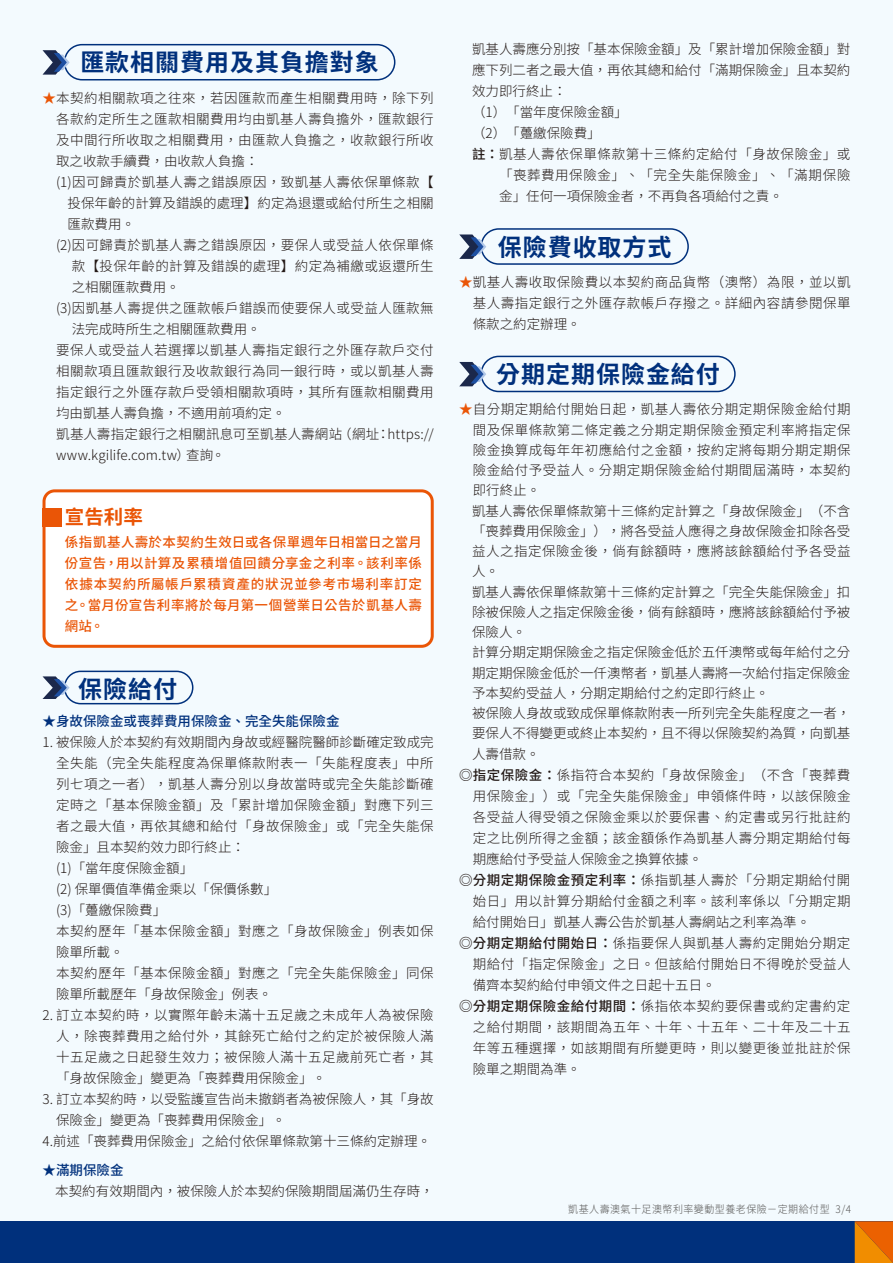
<style>
.page{position:relative;width:893px;height:1263px;background:#f3fafe}
.page>*{position:absolute;margin:0;border:0;box-sizing:border-box;transform-origin:0 0}
.t1{font:700 24px "Noto Sans CJ Ktc";letter-spacing:.04em;color:#00307c}
.t2{font:700 19.5px "Noto Sans CJ Ktc";color:#ea5506}
.t3{font:300 13.5px/21px "Noto Sans CJ Ktc";letter-spacing:.035em;color:#231916;text-align:justify}
.t4{font:300 13.5px "Noto Sans CJ Ktc";color:#231916}
.t5{font:500 13.5px/21px "Noto Sans CJ Ktc";letter-spacing:.04em;color:#ea5506;text-align:justify}
.t6{font:300 13.5px "Noto Sans CJ Ktc";letter-spacing:.005em;color:#231916}
.t7{font:300 13.5px "Noto Sans CJ Ktc";letter-spacing:.015em;color:#231916}
.t8{font:500 13.5px "Noto Sans CJ Ktc";color:#00307c}
.t9{font:300 10.5px "Noto Sans CJ Ktc";letter-spacing:.05em;color:#595857;scale:.95 1}
.s1{color:#ea5506}
.s2{font-weight:500}
.s3{font-weight:500;color:#ea5506}
</style>
<div class="page">
<div style="left:0;top:1221px;width:893px;height:42px;background:#00307c"></div>
<svg style="left:855px;top:1221px;width:38px;height:42px;background:#ea7502"></svg>
<div style="left:44px;top:491px;width:388px;height:155px;background:#fff;border-radius:11px"></div>
<div style="left:43px;top:489px;width:391px;height:159px;border:3px solid #ea5506;border-radius:11px"></div>
<div style="left:43px;top:508px;width:19px;height:18px;background:#ea5506"></div>
<div style="left:64px;top:44px;width:331px;height:36px;border:2px solid #00307c;border-radius:18px"></div>
<svg style="left:43px;top:50px;width:27px;height:25px"></svg>
<div style="left:64px;top:671px;width:129px;height:33px;border:2px solid #00307c;border-radius:16px"></div>
<svg style="left:43px;top:676px;width:27px;height:23px"></svg>
<div style="left:480px;top:228px;width:209px;height:37px;border:2px solid #00307c;border-radius:18px"></div>
<svg style="left:459px;top:234px;width:27px;height:25px"></svg>
<div style="left:480px;top:356px;width:256px;height:36px;border:2px solid #00307c;border-radius:18px"></div>
<svg style="left:459px;top:362px;width:27px;height:24px"></svg>
<h1 class="t1" style="left:80px;top:49px;width:300px">匯款相關費用及其負擔對象</h1>
<p class="t3" style="left:43px;top:87px;width:393px"><span class="s1">★</span>本契約相關款項之往來，若因匯款而產生相關費用時，除下列</p>
<p class="t3" style="left:56px;top:108px;width:379px">各款約定所生之匯款相關費用均由凱基人壽負擔外，匯款銀行</p>
<p class="t3" style="left:56px;top:129px;width:379px">及中間行所收取之相關費用，由匯款人負擔之，收款銀行所收</p>
<p class="t4" style="left:56px;top:153px;width:204px">取之收款手續費，由收款人負擔：</p>
<p class="t3" style="left:56px;top:171px;width:379px">(1)因可歸責於凱基人壽之錯誤原因，致凱基人壽依保單條款【</p>
<p class="t6" style="left:67px;top:195px;width:368px">投保年齡的計算及錯誤的處理】約定為退還或給付所生之相關</p>
<p class="t3" style="left:67px;top:213px;width:69px">匯款費用。</p>
<p class="t3" style="left:56px;top:234px;width:379px">(2)因可歸責於凱基人壽之錯誤原因，要保人或受益人依保單條</p>
<p class="t3" style="left:72px;top:255px;width:363px">款【投保年齡的計算及錯誤的處理】約定為補繳或返還所生</p>
<p class="t4" style="left:72px;top:279px;width:109px">之相關匯款費用。</p>
<p class="t3" style="left:56px;top:297px;width:379px">(3)因凱基人壽提供之匯款帳戶錯誤而使要保人或受益人匯款無</p>
<p class="t4" style="left:72px;top:321px;width:190px">法完成時所生之相關匯款費用。</p>
<p class="t3" style="left:56px;top:339px;width:379px">要保人或受益人若選擇以凱基人壽指定銀行之外匯存款戶交付</p>
<p class="t3" style="left:56px;top:360px;width:379px">相關款項且匯款銀行及收款銀行為同一銀行時，或以凱基人壽</p>
<p class="t3" style="left:56px;top:381px;width:379px">指定銀行之外匯存款戶受領相關款項時，其所有匯款相關費用</p>
<p class="t4" style="left:56px;top:405px;width:231px">均由凱基人壽負擔，不適用前項約定。</p>
<p class="t7" style="left:56px;top:426px;width:379px">凱基人壽指定銀行之相關訊息可至凱基人壽網站（網址：https://</p>
<p class="t6" style="left:56px;top:447px;width:171px">www.kgilife.com.tw）查詢。</p>
<h2 class="t2" style="left:65px;top:506px;width:79px">宣告利率</h2>
<p class="t5" style="left:65px;top:532px;width:359px">係指凱基人壽於本契約生效日或各保單週年日相當日之當月份宣告，用以計算及累積增值回饋分享金之利率。該利率係依據本契約所屬帳戶累積資產的狀況並參考市場利率訂定之。當月份宣告利率將於每月第一個營業日公告於凱基人壽網站。</p>
<h1 class="t1" style="left:78px;top:675px;width:100px">保險給付</h1>
<p class="t8" style="left:43px;top:713px;width:298px">★身故保險金或喪葬費用保險金、完全失能保險金</p>
<p class="t3" style="left:56px;top:731px;width:379px;text-align:left;text-indent:-14px">1. 被保險人於本契約有效期間內身故或經醫院醫師診斷確定致成完全失能（完全失能程度為保單條款附表一「失能程度表」中所列七項之一者），凱基人壽分別以身故當時或完全失能診斷確定時之「基本保險金額」及「累計增加保險金額」對應下列三者之最大值，再依其總和給付「身故保險金」或「完全失能保險金」且本契約效力即行終止：<br>(1)「當年度保險金額」<br>(2) 保單價值準備金乘以「保價係數」<br>(3)「躉繳保險費」<br>本契約歷年「基本保險金額」對應之「身故保險金」例表如保險單所載。<br>本契約歷年「基本保險金額」對應之「完全失能保險金」同保險單所載歷年「身故保險金」例表。</p>
<p class="t3" style="left:56px;top:1005px;width:379px;text-indent:-14px">2. 訂立本契約時，以實際年齡未滿十五足歲之未成年人為被保險人，除喪葬費用之給付外，其餘死亡給付之約定於被保險人滿十五足歲之日起發生效力；被保險人滿十五足歲前死亡者，其「身故保險金」變更為「喪葬費用保險金」。</p>
<p class="t4" style="left:43px;top:1091px;width:393px">3. 訂立本契約時，以受監護宣告尚未撤銷者為被保險人，其「身故</p>
<p class="t4" style="left:56px;top:1112px;width:231px">保險金」變更為「喪葬費用保險金」。</p>
<p class="t4" style="left:43px;top:1133px;width:390px">4.前述「喪葬費用保險金」之給付依保單條款第十三條約定辦理。</p>
<p class="t8" style="left:43px;top:1163px;width:82px">★滿期保險金</p>
<p class="t4" style="left:55px;top:1184px;width:380px">本契約有效期間內，被保險人於本契約保險期間屆滿仍生存時，</p>
<p class="t4" style="left:472px;top:42px;width:380px">凱基人壽應分別按「基本保險金額」及「累計增加保險金額」對</p>
<p class="t4" style="left:472px;top:63px;width:380px">應下列二者之最大值，再依其總和給付「滿期保險金」且本契約</p>
<p class="t3" style="left:472px;top:81px;width:96px">效力即行終止：</p>
<p class="t4" style="left:472px;top:105px;width:157px">（1）「當年度保險金額」</p>
<p class="t3" style="left:472px;top:123px;width:130px">（2）「躉繳保險費」</p>
<p class="t3" style="left:472px;top:144px;width:380px"><span class="s2">註：</span>凱基人壽依保單條款第十三條約定給付「身故保險金」或</p>
<p class="t3" style="left:499px;top:165px;width:353px">「喪葬費用保險金」、「完全失能保險金」、「滿期保險</p>
<p class="t4" style="left:499px;top:189px;width:285px">金」任何一項保險金者，不再負各項給付之責。</p>
<h1 class="t1" style="left:498px;top:233px;width:175px">保險費收取方式</h1>
<p class="t3" style="left:473px;top:272px;width:379px;text-indent:-14px"><span class="s3">★</span>凱基人壽收取保險費以本契約商品貨幣（澳幣）為限，並以凱基人壽指定銀行之外匯存款帳戶存撥之。詳細內容請參閱保單條款之約定辦理。</p>
<h1 class="t1" style="left:496px;top:361px;width:225px">分期定期保險金給付</h1>
<p class="t3" style="left:459px;top:399px;width:393px"><span class="s3">★</span>自分期定期給付開始日起，凱基人壽依分期定期保險金給付期</p>
<p class="t3" style="left:473px;top:419px;width:379px">間及保單條款第二條定義之分期定期保險金預定利率將指定保</p>
<p class="t3" style="left:473px;top:440px;width:379px">險金換算成每年年初應給付之金額，按約定將每期分期定期保</p>
<p class="t3" style="left:473px;top:460px;width:379px">險金給付予受益人。分期定期保險金給付期間屆滿時，本契約</p>
<p class="t3" style="left:473px;top:480px;width:69px">即行終止。</p>
<p class="t4" style="left:472px;top:503px;width:380px">凱基人壽依保單條款第十三條約定計算之「身故保險金」（不含</p>
<p class="t4" style="left:472px;top:523px;width:380px">「喪葬費用保險金」），將各受益人應得之身故保險金扣除各受</p>
<p class="t3" style="left:472px;top:541px;width:380px">益人之指定保險金後，倘有餘額時，應將該餘額給付予各受益</p>
<p class="t3" style="left:472px;top:561px;width:28px">人。</p>
<p class="t4" style="left:472px;top:584px;width:380px">凱基人壽依保單條款第十三條約定計算之「完全失能保險金」扣</p>
<p class="t4" style="left:472px;top:604px;width:380px">除被保險人之指定保險金後，倘有餘額時，應將該餘額給付予被</p>
<p class="t3" style="left:472px;top:622px;width:55px">保險人。</p>
<p class="t4" style="left:472px;top:645px;width:380px">計算分期定期保險金之指定保險金低於五仟澳幣或每年給付之分</p>
<p class="t4" style="left:472px;top:665px;width:380px">期定期保險金低於一仟澳幣者，凱基人壽將一次給付指定保險金</p>
<p class="t4" style="left:472px;top:685px;width:299px">予本契約受益人，分期定期給付之約定即行終止。</p>
<p class="t4" style="left:472px;top:705px;width:380px">被保險人身故或致成保單條款附表一所列完全失能程度之一者，</p>
<p class="t4" style="left:472px;top:726px;width:380px">要保人不得變更或終止本契約，且不得以保險契約為質，向凱基</p>
<p class="t3" style="left:472px;top:743px;width:69px">人壽借款。</p>
<p class="t3" style="left:459px;top:764px;width:393px"><span class="s2">◎指定保險金：</span>係指符合本契約「身故保險金」（不含「喪葬費</p>
<p class="t3" style="left:473px;top:785px;width:379px">用保險金」）或「完全失能保險金」申領條件時，以該保險金</p>
<p class="t3" style="left:473px;top:806px;width:379px">各受益人得受領之保險金乘以於要保書、約定書或另行批註約</p>
<p class="t3" style="left:473px;top:827px;width:379px">定之比例所得之金額；該金額係作為凱基人壽分期定期給付每</p>
<p class="t4" style="left:473px;top:851px;width:231px">期應給付予受益人保險金之換算依據。</p>
<p class="t3" style="left:459px;top:869px;width:393px"><span class="s2">◎分期定期保險金預定利率：</span>係指凱基人壽於「分期定期給付開</p>
<p class="t3" style="left:473px;top:890px;width:379px">始日」用以計算分期給付金額之利率。該利率係以「分期定期</p>
<p class="t4" style="left:473px;top:914px;width:339px">給付開始日」凱基人壽公告於凱基人壽網站之利率為準。</p>
<p class="t3" style="left:459px;top:932px;width:393px"><span class="s2">◎分期定期給付開始日：</span>係指要保人與凱基人壽約定開始分期定</p>
<p class="t3" style="left:473px;top:953px;width:379px">期給付「指定保險金」之日。但該給付開始日不得晚於受益人</p>
<p class="t4" style="left:473px;top:977px;width:244px">備齊本契約給付申領文件之日起十五日。</p>
<p class="t3" style="left:459px;top:995px;width:393px"><span class="s2">◎分期定期保險金給付期間：</span>係指依本契約要保書或約定書約定</p>
<p class="t3" style="left:473px;top:1016px;width:379px">之給付期間，該期間為五年、十年、十五年、二十年及二十五</p>
<p class="t3" style="left:473px;top:1037px;width:379px">年等五種選擇，如該期間有所變更時，則以變更後並批註於保</p>
<p class="t4" style="left:473px;top:1061px;width:109px">險單之期間為準。</p>
<p class="t9" style="left:568px;top:1203px;width:299px">凱基人壽澳氣十足澳幣利率變動型養老保險－定期給付型 3/4</p>
</div>
